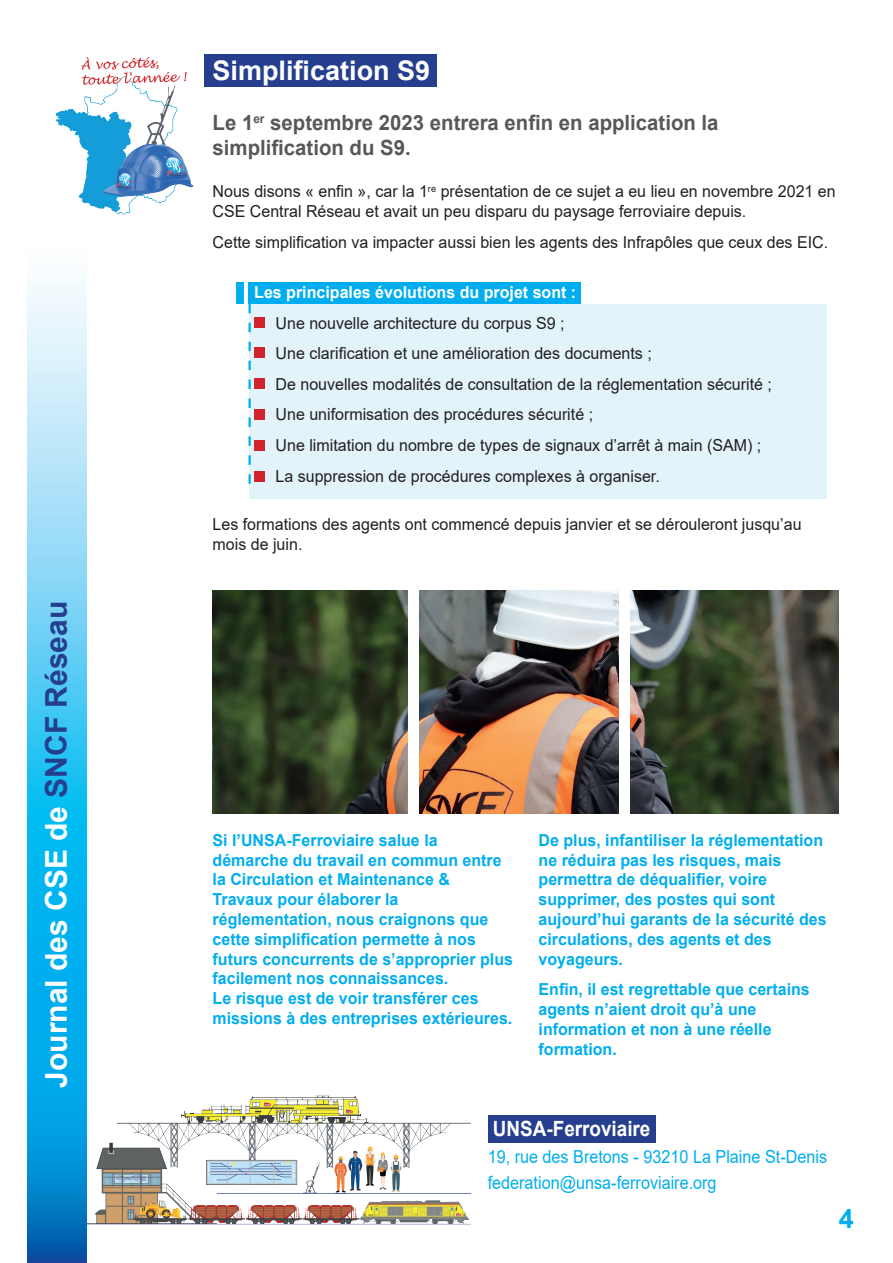
<style>
.page{position:relative;width:893px;height:1263px;background:#fff}
.page>*{position:absolute;margin:0;border:0;box-sizing:border-box;transform-origin:0 0}
.t1{font:700 30px "Arial";color:#fff}
.t2{font:700 27px "Arial";color:#fff}
.t3{font:700 27px "Arial";color:#00aeef}
.t4{font:700 21px/25.2px "Arial";color:#57585a}
.t5{font:700 21px "Arial";color:#fff;scale:.9 1}
.t6{font:18px/26.1px "Arial";color:#00aeef;scale:.9 1}
.t7{font:700 16.5px/19.8px "Arial";color:#00aeef}
.t8{font:16.5px/30.6px "Arial";color:#231f20}
.t9{font:700 16.5px "Arial";color:#fff}
.s1{color:#253f8e}
</style>
<div class="page">
<div style="left:250px;top:304px;width:577px;height:195px;background:#e2f3fa"></div>
<div style="left:248px;top:283px;width:333px;height:21px;background:#00aeef"></div>
<div style="left:237px;top:283px;width:7px;height:21px;background:#00aeef"></div>
<svg style="left:27px;top:283px;width:60px;height:980px;background:#4cc0ed"></svg>
<img style="left:87px;top:1095px;width:383px;height:130px">
<div style="left:488px;top:1115px;width:168px;height:28px;background:#253f8e"></div>
<img style="left:213px;top:591px;width:626px;height:222px">
<div style="left:204px;top:54px;width:233px;height:32px;background:#253f8e"></div>
<img style="left:55px;top:57px;width:151px;height:158px">
<div style="left:254px;top:317px;width:11px;height:10px;background:#d1232a"></div>
<div style="left:254px;top:348px;width:11px;height:10px;background:#d1232a"></div>
<div style="left:254px;top:378px;width:11px;height:11px;background:#d1232a"></div>
<div style="left:254px;top:409px;width:11px;height:11px;background:#d1232a"></div>
<div style="left:254px;top:440px;width:11px;height:10px;background:#d1232a"></div>
<div style="left:254px;top:471px;width:11px;height:10px;background:#d1232a"></div>
<svg style="left:248px;top:304px;width:3px;height:180px"></svg>
<div style="left:408px;top:583px;width:10px;height:238px;background:#fff"></div>
<div style="left:620px;top:583px;width:10px;height:238px;background:#fff"></div>
<h1 class="t1" style="left:35px;top:1088px;width:488px;rotate:-90deg">Journal des CSE de <span class="s1">SNCF Réseau</span></h1>
<h2 class="t2" style="left:213px;top:51px;width:219px">Simplification S9</h2>
<p class="t4" style="left:213px;top:110px;width:507px">Le 1<sup>er</sup> septembre 2023 entrera enfin en application la simplification du S9.</p>
<p class="t8" style="left:213px;top:182px;width:625px;line-height:19.8px">Nous disons « enfin », car la 1<sup>re</sup> présentation de ce sujet a eu lieu en novembre 2021 en<br>CSE Central Réseau et avait un peu disparu du paysage ferroviaire depuis.</p>
<p class="t8" style="left:213px;top:227px;width:617px">Cette simplification va impacter aussi bien les agents des Infrapôles que ceux des EIC.</p>
<p class="t9" style="left:254px;top:281px;width:323px">Les principales évolutions du projet sont :</p>
<p class="t8" style="left:276px;top:307px;width:498px">Une nouvelle architecture du corpus S9 ;<br>Une clarification et une amélioration des documents ;<br>De nouvelles modalités de consultation de la réglementation sécurité ; Une uniformisation des procédures sécurité ;<br>Une limitation du nombre de types de signaux d’arrêt à main (SAM) ; La suppression de procédures complexes à organiser.</p>
<p class="t8" style="left:213px;top:515px;width:590px;line-height:19.8px">Les formations des agents ont commencé depuis janvier et se dérouleront jusqu’au mois de juin.</p>
<p class="t7" style="left:213px;top:830px;width:302px">Si l’UNSA-Ferroviaire salue la démarche du travail en commun entre la Circulation et Maintenance &amp; Travaux pour élaborer la réglementation, nous craignons que cette simplification permette à nos futurs concurrents de s’approprier plus facilement nos connaissances.<br>Le risque est de voir transférer ces missions à des entreprises extérieures.</p>
<p class="t7" style="left:539px;top:830px;width:290px">De plus, infantiliser la réglementation ne réduira pas les risques, mais permettra de déqualifier, voire supprimer, des postes qui sont aujourd’hui garants de la sécurité des circulations, des agents et des voyageurs.</p>
<p class="t7" style="left:539px;top:980px;width:273px">Enfin, il est regrettable que certains agents n’aient droit qu’à une information et non à une réelle formation.</p>
<p class="t5" style="left:493px;top:1113px;width:177px">UNSA-Ferroviaire</p>
<p class="t6" style="left:488px;top:1143px;width:379px">19, rue des Bretons - 93210 La Plaine St-Denis federation@unsa-ferroviaire.org</p>
<h2 class="t3" style="left:839px;top:1200px;width:17px">4</h2>
</div>
